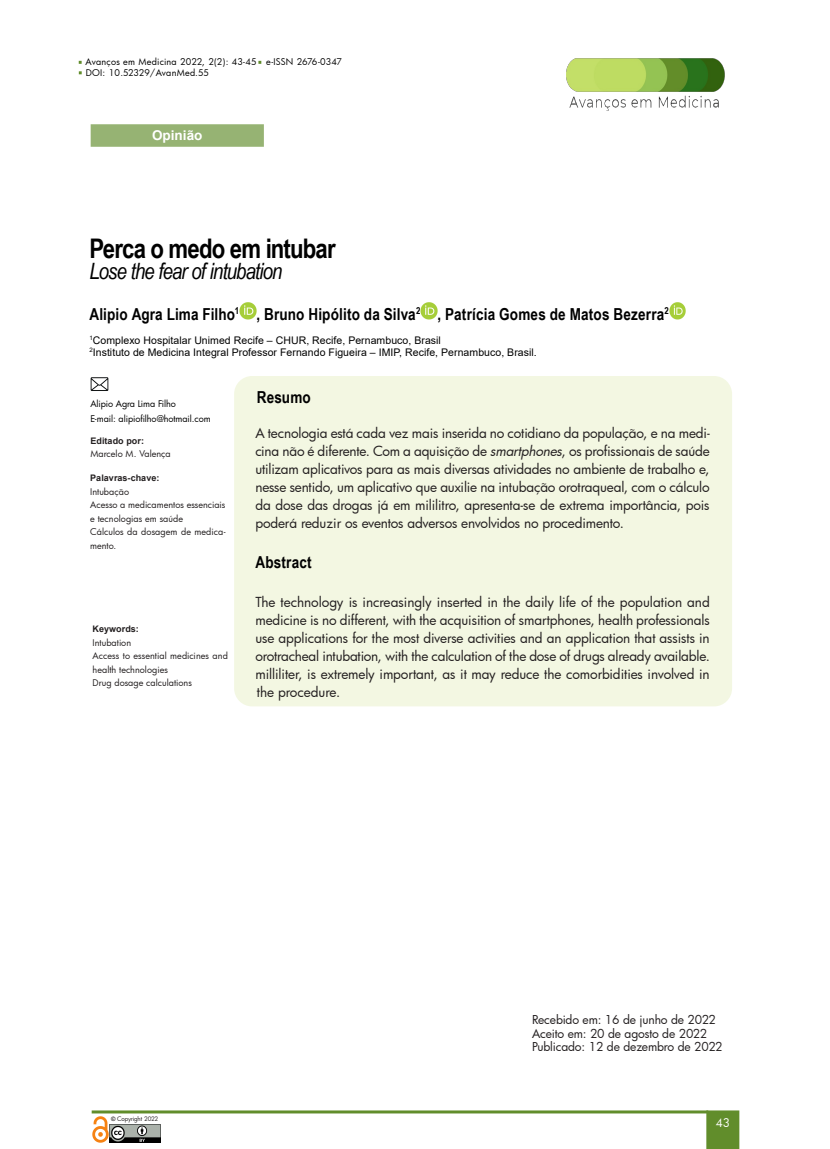
<style>
.page{position:relative;width:830px;height:1149px;background:#fff}
.page>*{position:absolute;margin:0;border:0;box-sizing:border-box;transform-origin:0 0}
.t1{font:700 27px "Arial Narrow";letter-spacing:-.03em;color:#000}
.t2{font:italic 22.5px "Arial Narrow";letter-spacing:-.035em;color:#000}
.t3{font:700 16.5px "Arial Narrow";letter-spacing:.01em;color:#000}
.texto{font:13.5px/18px "Futura";letter-spacing:-.01em;color:#231f20;text-align:justify}
.t4{font:700 13.5px "Arial";color:#fff}
.texto-2{font:12px "Futura";letter-spacing:-.01em;color:#231f20}
.t5{font:11.55px "Futura";color:#fff}
.texto-3{font:10.5px "Arial";letter-spacing:.005em;color:#000}
.texto-4{font:9px/13.5px "Futura";letter-spacing:.005em;color:#231f20}
.texto-5{font:9px "Futura";letter-spacing:-.005em;color:#000}
.texto-6{font:700 9px "Arial";letter-spacing:.005em;color:#231f20}
.texto-7{font:9px "Futura";letter-spacing:.02em;color:#000}
.texto-8{font:6px "Futura";letter-spacing:-.02em;color:#231f20}
.s1{font-style:italic}
.s2{font-family:"Arial";font-weight:700}
</style>
<div class="page">
<svg style="left:706px;top:1110px;width:33px;height:38px"></svg>
<hr style="left:92px;top:1110px;width:615px;height:3px;background:#618d2b">
<img style="left:239px;top:303px;width:17px;height:16px">
<img style="left:420px;top:303px;width:17px;height:16px">
<img style="left:669px;top:303px;width:16px;height:16px">
<img style="left:566px;top:58px;width:159px;height:53px">
<img style="left:90px;top:377px;width:19px;height:14px">
<div style="left:91px;top:124px;width:173px;height:23px;background:#96b373"></div>
<img style="left:110px;top:1124px;width:50px;height:17px">
<img style="left:92px;top:1116px;width:16px;height:25px">
<div style="left:234px;top:376px;width:497px;height:330px;background:#f3f7e2;border-radius:18px"></div>
<p class="texto-5" style="left:85px;top:55px;width:258px">Avanços em Medicina 2022, 2(2): 43-45 e-ISSN 2676-0347</p>
<p class="texto-7" style="left:86px;top:67px;width:125px">DOI: 10.52329/AvanMed.55</p>
<p class="t4" style="left:152px;top:126px;width:52px">Opinião</p>
<p class="t1" style="left:89px;top:228px;width:248px">Perca o medo em intubar</p>
<p class="t2" style="left:89px;top:256px;width:194px">Lose the fear of intubation</p>
<p class="t3" style="left:89px;top:301px;width:581px">Alipio Agra Lima Filho<sup>1</sup> , Bruno Hipólito da Silva<sup>2</sup> , Patrícia Gomes de Matos Bezerra<sup>2</sup></p>
<p class="texto-3" style="left:89px;top:333px;width:353px"><sup>1</sup>Complexo Hospitalar Unimed Recife – CHUR, Recife, Pernambuco, Brasil</p>
<p class="texto-3" style="left:89px;top:345px;width:448px"><sup>2</sup>Instituto de Medicina Integral Professor Fernando Figueira – IMIP, Recife, Pernambuco, Brasil.</p>
<p class="texto-5" style="left:90px;top:397px;width:87px">Alipio Agra Lima Filho</p>
<p class="texto-5" style="left:90px;top:412px;width:122px">E-mail: alipiofilho@hotmail.com</p>
<p class="texto-6" style="left:90px;top:434px;width:55px">Editado por:</p>
<p class="texto-4" style="left:90px;top:447px;width:82px">Marcelo M. Valença</p>
<p class="texto-6" style="left:90px;top:471px;width:71px">Palavras-chave:</p>
<p class="texto-4" style="left:90px;top:484px;width:40px">Intubação</p>
<p class="texto-4" style="left:90px;top:498px;width:137px">Acesso a medicamentos essenciais e tecnologias em saúde</p>
<p class="texto-4" style="left:90px;top:525px;width:137px">Cálculos da dosagem de medica&shy;mento.</p>
<p class="texto-6" style="left:92px;top:622px;width:48px">Keywords:</p>
<p class="texto-4" style="left:92px;top:635px;width:40px">Intubation</p>
<p class="texto-4" style="left:92px;top:648px;width:137px">Access to essential medicines and health technologies</p>
<p class="texto-4" style="left:92px;top:675px;width:101px">Drug dosage calculations</p>
<p class="t3" style="left:257px;top:384px;width:55px">Resumo</p>
<p class="texto" style="left:255px;top:423px;width:455px">A tecnologia está cada vez mais inserida no cotidiano da população, e na medi&shy;cina não é diferente. Com a aquisição de <span class="s1">smartphones</span>, os profissionais de saúde utilizam aplicativos para as mais diversas atividades no ambiente de trabalho e, nesse sentido, um aplicativo que auxilie na intubação orotraqueal, com o cálculo da dose das drogas já em mililitro, apresenta-se de extrema importância, pois poderá reduzir os eventos adversos envolvidos no procedimento.</p>
<p class="t3" style="left:255px;top:549px;width:58px">Abstract</p>
<p class="texto" style="left:255px;top:592px;width:456px">The technology is increasingly inserted in the daily life of the population and medicine is no different, with the acquisition of smartphones, health professionals use applications for the most diverse activities and an application that assists in orotracheal intubation, with the calculation of the dose of drugs already available. milliliter, is extremely important, as it may reduce the comorbidities involved in the procedure.</p>
<p class="texto-8" style="left:111px;top:1114px;width:49px"><span class="s2">©</span> Copyright 2022</p>
<p class="texto-2" style="left:531px;top:1011px;width:185px">Recebido em: 16 de junho de 2022</p>
<p class="texto-2" style="left:531px;top:1024px;width:176px">Aceito em: 20 de agosto de 2022</p>
<p class="texto-2" style="left:531px;top:1038px;width:192px">Publicado: 12 de dezembro de 2022</p>
<p class="t5" style="left:715px;top:1114px;width:15px">43</p>
</div>
